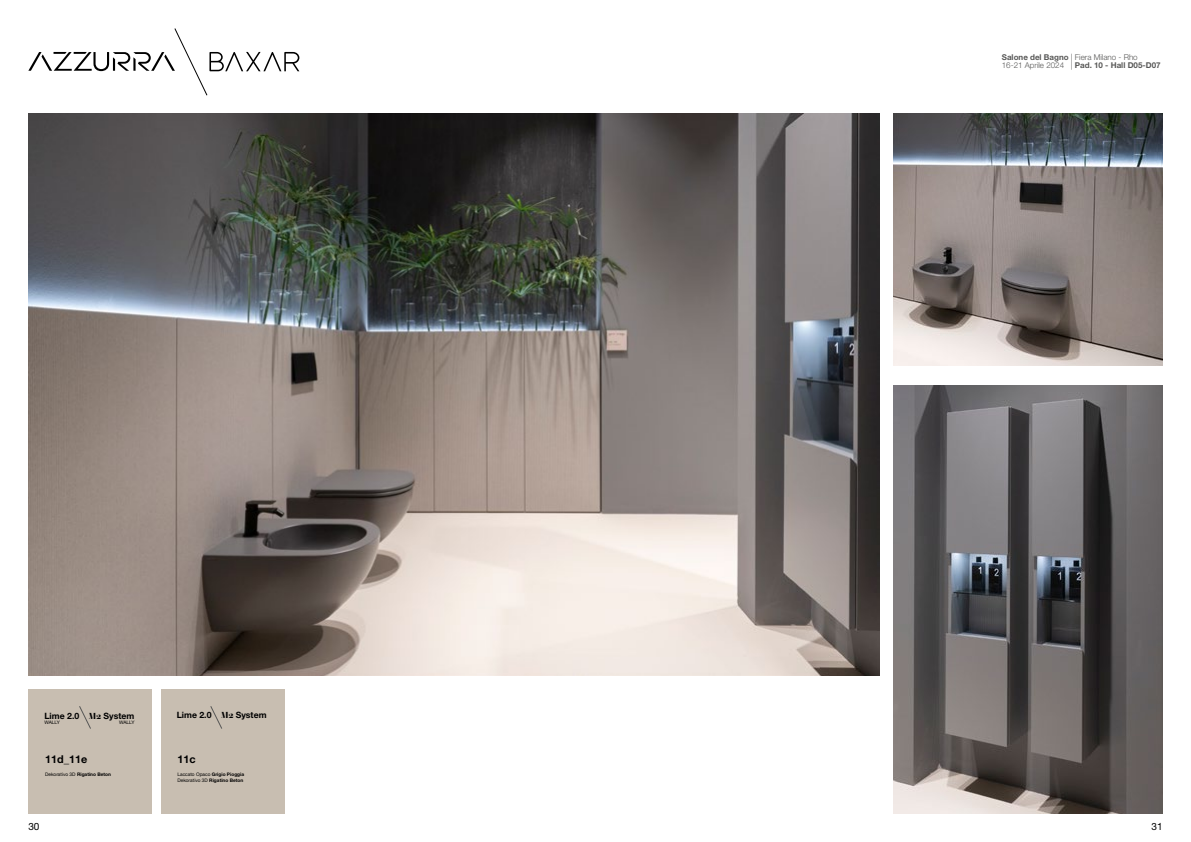
<style>
.page{position:relative;width:1191px;height:842px;background:#fff}
.page>*{position:absolute;margin:0;border:0;box-sizing:border-box;transform-origin:0 0}
.t1{font:700 10.8px "Helvetica Neue LT Std";color:#000}
.t2{font:10px "Helvetica Neue LT Std";color:#000}
.t3{font:700 8.7px "Helvetica Neue LT Std";color:#000}
.t4{font:700 8px/8px "Helvetica Neue LT Std";color:#575756}
.t5{font:700 4.8px/5.8px "Helvetica Neue LT Std";color:#000}
.t6{font:4.8px "Helvetica Neue LT Std";letter-spacing:-.01em;color:#000}
.s1{font-family:"Narziss Heavy Drops";font-weight:400}
.s2{font-weight:400}
.s3{font-weight:300}
</style>
<div class="page">
<svg style="left:28px;top:28px;width:271px;height:68px"></svg>
<img style="left:28px;top:113px;width:851px;height:562px">
<img style="left:893px;top:113px;width:269px;height:253px">
<img style="left:893px;top:386px;width:269px;height:428px">
<div style="left:161px;top:689px;width:123px;height:125px;background:#c8beb1"></div>
<svg style="left:210px;top:706px;width:12px;height:23px"></svg>
<div style="left:28px;top:689px;width:124px;height:125px;background:#c8beb1"></div>
<svg style="left:79px;top:706px;width:12px;height:23px"></svg>
<h3 class="t3" style="left:44px;top:710px;width:91px">Lime 2.0 <span class="s1">M2</span> System</h3>
<p class="t6" style="left:44px;top:720px;width:17px">WALLY</p>
<p class="t6" style="left:119px;top:720px;width:17px">WALLY</p>
<h1 class="t1" style="left:45px;top:753px;width:44px">11d_11e</h1>
<p class="t5" style="left:45px;top:771px;width:67px"><span class="s2">Dekorativo 3D</span> Rigatino Beton</p>
<h3 class="t3" style="left:177px;top:710px;width:91px">Lime 2.0 <span class="s1">M2</span> System</h3>
<h1 class="t1" style="left:177px;top:753px;width:20px">11c</h1>
<p class="t5" style="left:177px;top:771px;width:68px"><span class="s2">Laccato Opaco</span> Grigio Pioggia<br><span class="s2">Dekorativo 3D</span> Rigatino Beton</p>
<h3 class="t4" style="left:1001px;top:53px;width:160px">Salone del Bagno <span class="s3">| Fiera Milano - Rho<br>16-21 Aprile 2024 |</span> Pad. 10 - Hall D05-D07</h3>
<h2 class="t2" style="left:28px;top:820px;width:13px">30</h2>
<h2 class="t2" style="left:1151px;top:820px;width:13px">31</h2>
</div>
